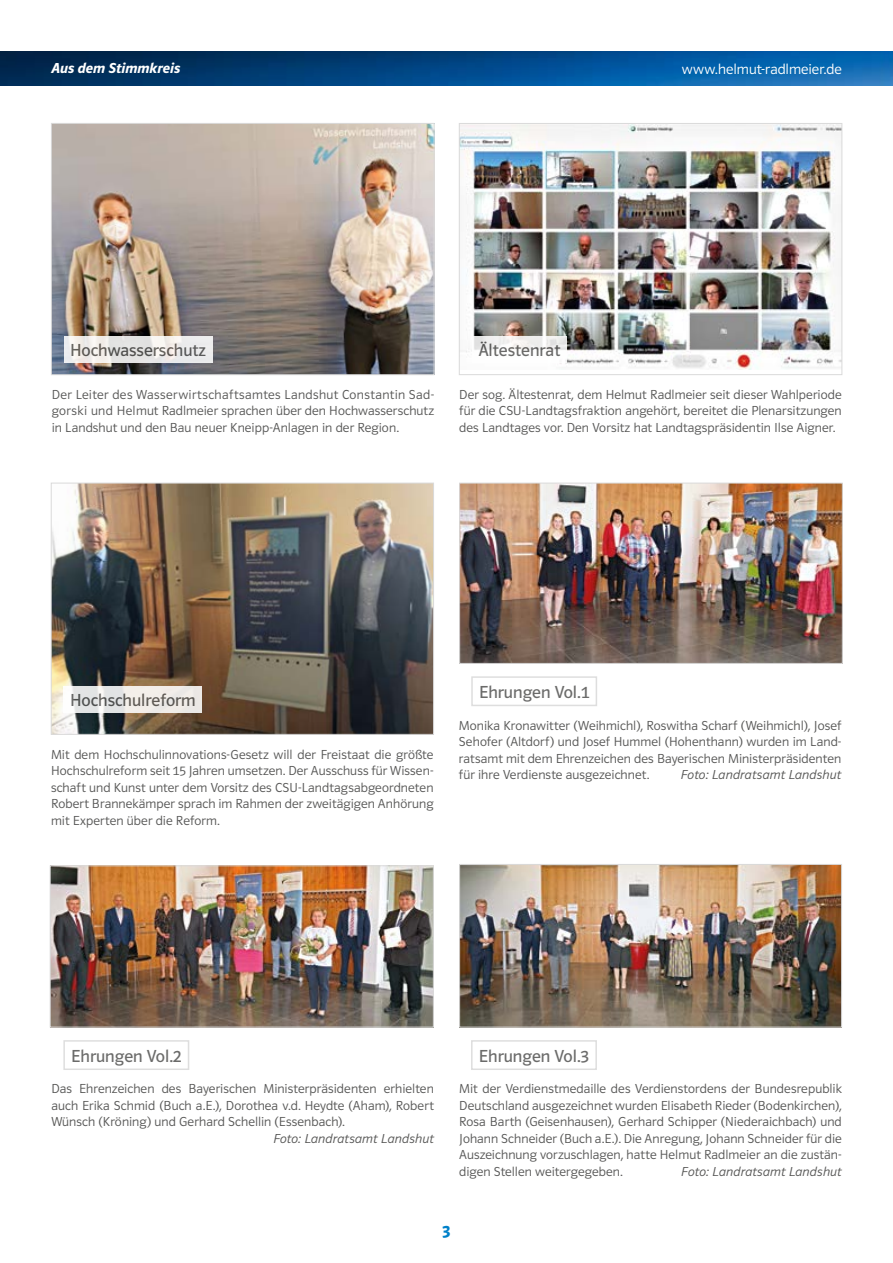
<style>
.page{position:relative;width:893px;height:1263px;background:#fff}
.page>*{position:absolute;margin:0;border:0;box-sizing:border-box;transform-origin:0 0}
.t1{font:18px "Polo 22 Buch";color:#575756}
.t2{font:600 18px "Polo 22";color:#0081c9}
.t3{font:15px "Polo 22 Leicht";letter-spacing:.005em;color:#fff}
.t4{font:italic 600 15px "Polo 22";letter-spacing:.005em;color:#fff}
.t5{font:13.5px/16.5px "Polo 22 Leicht";letter-spacing:.005em;color:#575756;text-align:justify}
.t6{font:13.5px "Polo 22 Leicht Kursiv";letter-spacing:.015em;color:#575756}
</style>
<div class="page">
<img style="left:0;top:51px;width:893px;height:34px">
<img style="left:53px;top:485px;width:379px;height:248px">
<div style="left:51px;top:483px;width:383px;height:252px;border:1px solid #dadada"></div>
<img style="left:52px;top:867px;width:380px;height:158px">
<div style="left:50px;top:865px;width:384px;height:162px;border:1px solid #dadada"></div>
<div style="left:63px;top:1040px;width:126px;height:30px;border:2px solid #dadada"></div>
<img style="left:461px;top:485px;width:380px;height:177px">
<div style="left:459px;top:483px;width:384px;height:181px;border:1px solid #dadada"></div>
<img style="left:461px;top:125px;width:379px;height:244px">
<div style="left:459px;top:123px;width:383px;height:252px;border:1px solid #dadada"></div>
<img style="left:53px;top:125px;width:379px;height:248px">
<div style="left:51px;top:123px;width:383px;height:252px;border:1px solid #dadada"></div>
<svg style="left:64px;top:686px;width:138px;height:26px;background:#edebe8"></svg>
<svg style="left:472px;top:336px;width:95px;height:27px"></svg>
<svg style="left:64px;top:336px;width:148px;height:27px;fill:#ebebeb"></svg>
<img style="left:461px;top:866px;width:379px;height:159px">
<div style="left:459px;top:864px;width:383px;height:163px;border:1px solid #dadada"></div>
<div style="left:471px;top:1040px;width:126px;height:30px;border:2px solid #dadada"></div>
<div style="left:471px;top:676px;width:126px;height:30px;border:2px solid #dadada"></div>
<p class="t4" style="left:51px;top:60px;width:131px">Aus dem Stimmkreis</p>
<p class="t3" style="left:682px;top:61px;width:162px">www.helmut-radlmeier.de</p>
<h1 class="t1" style="left:70px;top:341px;width:137px">Hochwasserschutz</h1>
<h1 class="t1" style="left:478px;top:341px;width:84px">Ältestenrat</h1>
<p class="t5" style="left:52px;top:386px;width:384px">Der Leiter des Wasserwirtschaftsamtes Landshut Constantin Sad&shy;gorski und Helmut Radlmeier sprachen über den Hochwasserschutz in Landshut und den Bau neuer Kneipp-Anlagen in der Region.</p>
<p class="t5" style="left:459px;top:386px;width:384px">Der sog. Ältestenrat, dem Helmut Radlmeier seit dieser Wahlperiode für die CSU-Landtagsfraktion angehört, bereitet die Plenarsitzungen des Landtages vor. Den Vorsitz hat Landtagspräsidentin Ilse Aigner.</p>
<h1 class="t1" style="left:70px;top:691px;width:127px">Hochschulreform</h1>
<p class="t5" style="left:51px;top:746px;width:384px">Mit dem Hochschulinnovations-Gesetz will der Freistaat die größte Hochschulreform seit 15 Jahren umsetzen. Der Ausschuss für Wissen&shy;schaft und Kunst unter dem Vorsitz des CSU-Landtagsabgeordneten Robert Brannekämper sprach im Rahmen der zweitägigen Anhörung mit Experten über die Reform.</p>
<h1 class="t1" style="left:479px;top:683px;width:112px">Ehrungen Vol.1</h1>
<p class="t5" style="left:459px;top:717px;width:384px">Monika Kronawitter (Weihmichl), Roswitha Scharf (Weihmichl), Josef Sehofer (Altdorf) und Josef Hummel (Hohenthann) wurden im Land&shy;ratsamt mit dem Ehrenzeichen des Bayerischen Ministerpräsidenten für ihre Verdienste ausgezeichnet.</p>
<p class="t6" style="left:681px;top:768px;width:162px">Foto: Landratsamt Landshut</p>
<h1 class="t1" style="left:71px;top:1046px;width:112px">Ehrungen Vol.2</h1>
<p class="t5" style="left:51px;top:1081px;width:384px">Das Ehrenzeichen des Bayerischen Ministerpräsidenten erhielten auch Erika Schmid (Buch a.E.), Dorothea v.d. Heydte (Aham), Robert Wünsch (Kröning) und Gerhard Schellin (Essenbach).</p>
<p class="t6" style="left:273px;top:1131px;width:162px">Foto: Landratsamt Landshut</p>
<h1 class="t1" style="left:479px;top:1046px;width:112px">Ehrungen Vol.3</h1>
<p class="t5" style="left:459px;top:1081px;width:384px">Mit der Verdienstmedaille des Verdienstordens der Bundesrepublik Deutschland ausgezeichnet wurden Elisabeth Rieder (Bodenkirchen), Rosa Barth (Geisenhausen), Gerhard Schipper (Niederaichbach) und Johann Schneider (Buch a.E.). Die Anregung, Johann Schneider für die Auszeichnung vorzuschlagen, hatte Helmut Radlmeier an die zustän&shy;digen Stellen weitergegeben.</p>
<p class="t6" style="left:681px;top:1164px;width:162px">Foto: Landratsamt Landshut</p>
<h1 class="t2" style="left:442px;top:1221px;width:10px">3</h1>
</div>
